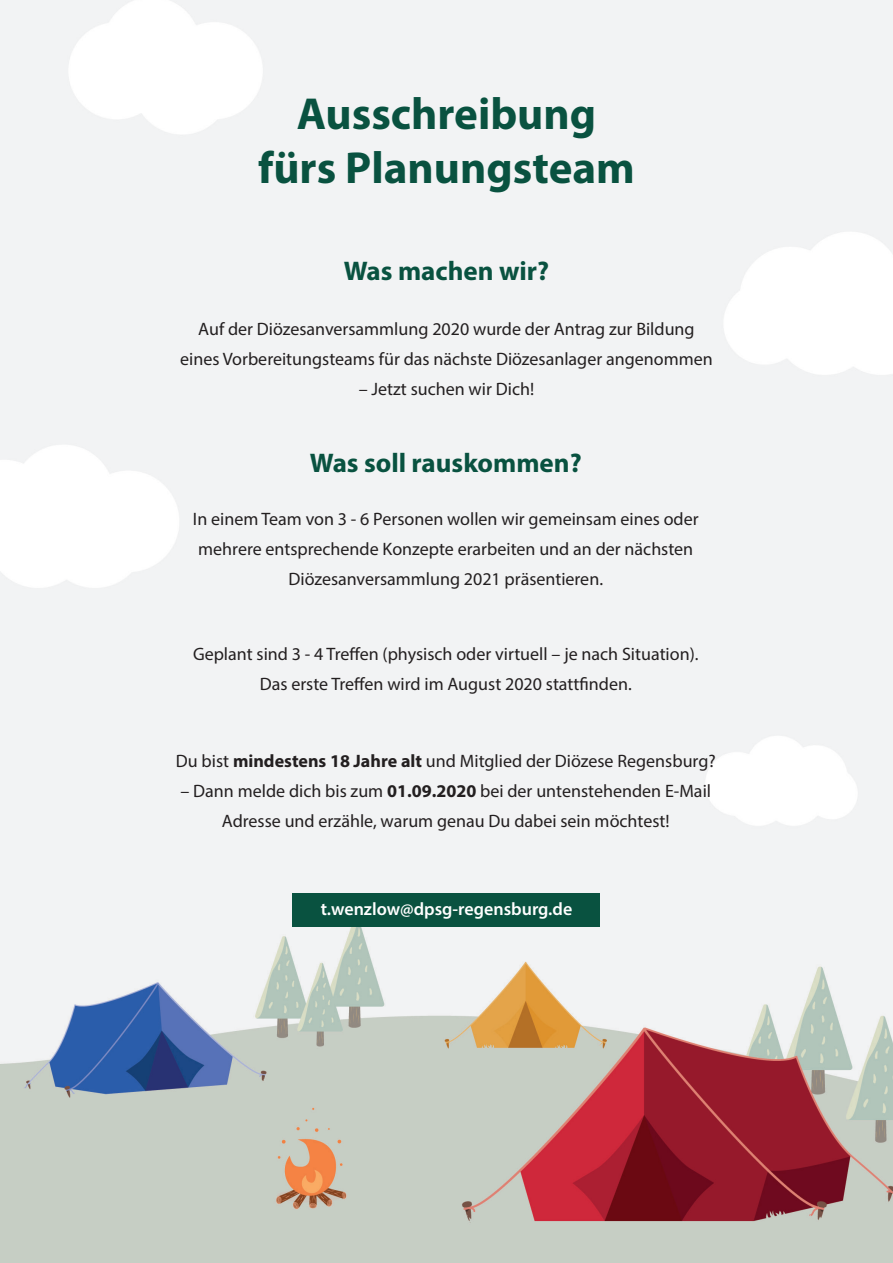
<style>
.page{position:relative;width:893px;height:1263px;background:#fff}
.page>*{position:absolute;margin:0;border:0;box-sizing:border-box;transform-origin:0 0}
.t1{font:700 45px "Myriad Pro";color:#095240}
.t2{font:700 27px "Myriad Pro";color:#095240}
.t3{font:18px/30px "Myriad Pro";color:#231f20;text-align:center}
.t4{font:600 18px "Myriad Pro";color:#fff}
.s1{font-weight:700}
</style>
<div class="page">
<img style="left:0;top:0;width:893px;height:1263px">
<div style="left:293px;top:893px;width:307px;height:34px;background:#095240"></div>
<p class="t1" style="left:297px;top:85px;width:301px">Ausschreibung</p>
<p class="t1" style="left:258px;top:139px;width:378px">fürs Planungsteam</p>
<p class="t2" style="left:344px;top:253px;width:207px">Was machen wir?</p>
<p class="t3" style="left:180px;top:313px;width:534px">Auf der Diözesanversammlung 2020 wurde der Antrag zur Bildung eines Vorbereitungsteams für das nächste Diözesanlager angenommen</p>
<p class="t3" style="left:359px;top:373px;width:177px">– Jetzt suchen wir Dich!</p>
<p class="t2" style="left:310px;top:445px;width:273px">Was soll rauskommen?</p>
<p class="t3" style="left:193px;top:503px;width:507px;text-align:left">In einem Team von 3 - 6 Personen wollen wir gemeinsam eines oder mehrere entsprechende Konzepte erarbeiten und an der nächsten</p>
<p class="t3" style="left:288px;top:563px;width:316px">Diözesanversammlung 2021 präsentieren.</p>
<p class="t3" style="left:193px;top:639px;width:507px">Geplant sind 3 - 4 Treffen (physisch oder virtuell – je nach Situation).<br>Das erste Treffen wird im August 2020 stattfinden.</p>
<p class="t3" style="left:176px;top:745px;width:541px">Du bist <span class="s1">mindestens 18 Jahre alt</span> und Mitglied der Diözese Regensburg?</p>
<p class="t3" style="left:180px;top:775px;width:532px">– Dann melde dich bis zum <span class="s1">01.09.2020</span> bei der untenstehenden E-Mail<br>Adresse und erzähle, warum genau Du dabei sein möchtest!</p>
<p class="t4" style="left:321px;top:898px;width:253px">t.wenzlow@dpsg-regensburg.de</p>
</div>
